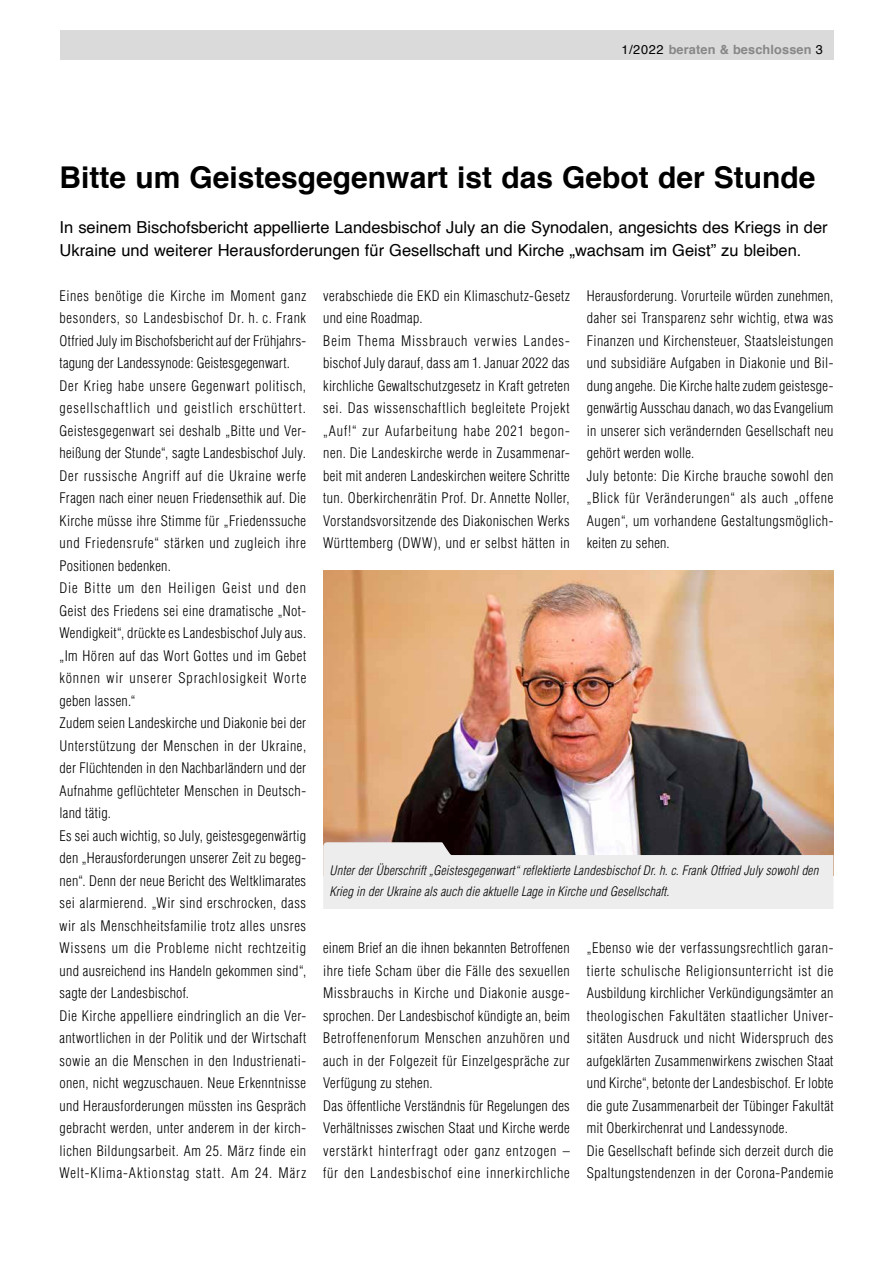
<style>
.page{position:relative;width:893px;height:1263px;background:#fff}
.page>*{position:absolute;margin:0;border:0;box-sizing:border-box;transform-origin:0 0}
.t1{font:700 30px "Helvetica";color:#000}
.t2{font:16.5px/22.5px "Helvetica";color:#000}
.t3{font:300 condensed 14.25px/22.5px "Helvetica LT Std";letter-spacing:.03em;color:#000}
.t4{font:italic 300 condensed 12.75px/21px "Helvetica LT Std";letter-spacing:.015em;color:#000}
.t5{font:700 12.75px "Helvetica";letter-spacing:.01em;color:#878787}
.s1{font-weight:400;color:#000}
</style>
<div class="page">
<div style="left:60px;top:30px;width:773px;height:30px;background:#dadada"></div>
<img style="left:323px;top:571px;width:510px;height:271px">
<svg style="left:323px;top:842px;width:510px;height:67px;background:#d6d5d5"></svg>
<p class="t5" style="left:621px;top:39px;width:203px"><span class="s1">1/2022</span> beraten &amp; beschlossen <span class="s1">3</span></p>
<h1 class="t1" style="left:60px;top:153px;width:758px">Bitte um Geistesgegenwart ist das Gebot der Stunde</h1>
<p class="t2" style="left:60px;top:217px;width:770px">In seinem Bischofsbericht appellierte Landesbischof July an die Synodalen, angesichts des Kriegs in der<br>Ukraine und weiterer Herausforderungen für Gesellschaft und Kirche „wachsam im Geist” zu bleiben.</p>
<p class="t3" style="left:60px;top:284px;width:248px">Eines benötige die Kirche im Moment ganz besonders, so Landesbischof Dr. h. c. Frank Otfried July im Bischofsbericht auf der Frühjahrs&shy;tagung der Landessynode: Geistesgegenwart.<br>Der Krieg habe unsere Gegenwart politisch, gesellschaftlich und geistlich erschüttert.<br>Geistesgegenwart sei deshalb „Bitte und Ver&shy;heißung der Stunde“, sagte Landesbischof July.<br>Der russische Angriff auf die Ukraine werfe Fragen nach einer neuen Friedensethik auf. Die Kirche müsse ihre Stimme für „Friedenssuche und Friedensrufe“ stärken und zugleich ihre Positionen bedenken.<br>Die Bitte um den Heiligen Geist und den Geist des Friedens sei eine dramatische „Not-Wendigkeit“, drückte es Landesbischof July aus. „Im Hören auf das Wort Gottes und im Gebet können wir unserer Sprachlosigkeit Worte geben lassen.“<br>Zudem seien Landeskirche und Diakonie bei der Unterstützung der Menschen in der Ukraine, der Flüchtenden in den Nachbarländern und der Aufnahme geflüchteter Menschen in Deutsch&shy;land tätig.<br>Es sei auch wichtig, so July, geistesgegenwärtig den „Herausforderungen unserer Zeit zu begeg&shy;nen“. Denn der neue Bericht des Weltklimarates sei alarmierend. „Wir sind erschrocken, dass wir als Menschheitsfamilie trotz alles unsres Wissens um die Probleme nicht rechtzeitig und ausreichend ins Handeln gekommen sind“, sagte der Landesbischof.<br>Die Kirche appelliere eindringlich an die Ver&shy;antwortlichen in der Politik und der Wirtschaft sowie an die Menschen in den Industrienati&shy;onen, nicht wegzuschauen. Neue Erkenntnisse und Herausforderungen müssten ins Gespräch gebracht werden, unter anderem in der kirch&shy;lichen Bildungsarbeit. Am 25. März finde ein Welt-Klima-Aktionstag statt. Am 24. März</p>
<p class="t3" style="left:323px;top:284px;width:248px">verabschiede die EKD ein Klimaschutz-Gesetz und eine Roadmap.<br>Beim Thema Missbrauch verwies Landes&shy;bischof July darauf, dass am 1. Januar 2022 das kirchliche Gewaltschutzgesetz in Kraft getreten sei. Das wissenschaftlich begleitete Projekt „Auf!“ zur Aufarbeitung habe 2021 begon&shy;nen. Die Landeskirche werde in Zusammenar&shy;beit mit anderen Landeskirchen weitere Schritte tun. Oberkirchenrätin Prof. Dr. Annette Noller, Vorstandsvorsitzende des Diakonischen Werks Württemberg (DWW), und er selbst hätten in</p>
<p class="t3" style="left:587px;top:284px;width:248px">Herausforderung. Vorurteile würden zunehmen, daher sei Transparenz sehr wichtig, etwa was Finanzen und Kirchensteuer, Staatsleistungen und subsidiäre Aufgaben in Diakonie und Bil&shy;dung angehe. Die Kirche halte zudem geistesge&shy;genwärtig Ausschau danach, wo das Evangelium in unserer sich verändernden Gesellschaft neu gehört werden wolle.<br>July betonte: Die Kirche brauche sowohl den „Blick für Veränderungen“ als auch „offene Augen“, um vorhandene Gestaltungsmöglich&shy;keiten zu sehen.</p>
<p class="t4" style="left:330px;top:859px;width:490px">Unter der Überschrift „Geistesgegenwart“ reflektierte Landesbischof Dr. h. c. Frank Otfried July sowohl den<br>Krieg in der Ukraine als auch die aktuelle Lage in Kirche und Gesellschaft.</p>
<p class="t3" style="left:323px;top:937px;width:248px">einem Brief an die ihnen bekannten Betroffenen ihre tiefe Scham über die Fälle des sexuellen Missbrauchs in Kirche und Diakonie ausge&shy;sprochen. Der Landesbischof kündigte an, beim Betroffenenforum Menschen anzuhören und auch in der Folgezeit für Einzelgespräche zur Verfügung zu stehen.<br>Das öffentliche Verständnis für Regelungen des Verhältnisses zwischen Staat und Kirche werde verstärkt hinterfragt oder ganz entzogen – für den Landesbischof eine innerkirchliche</p>
<p class="t3" style="left:587px;top:937px;width:248px">„Ebenso wie der verfassungsrechtlich garan&shy;tierte schulische Religionsunterricht ist die Ausbildung kirchlicher Verkündigungsämter an theologischen Fakultäten staatlicher Univer&shy;sitäten Ausdruck und nicht Widerspruch des aufgeklärten Zusammenwirkens zwischen Staat und Kirche“, betonte der Landesbischof. Er lobte die gute Zusammenarbeit der Tübinger Fakultät mit Oberkirchenrat und Landessynode.<br>Die Gesellschaft befinde sich derzeit durch die Spaltungstendenzen in der Corona-Pandemie</p>
</div>
